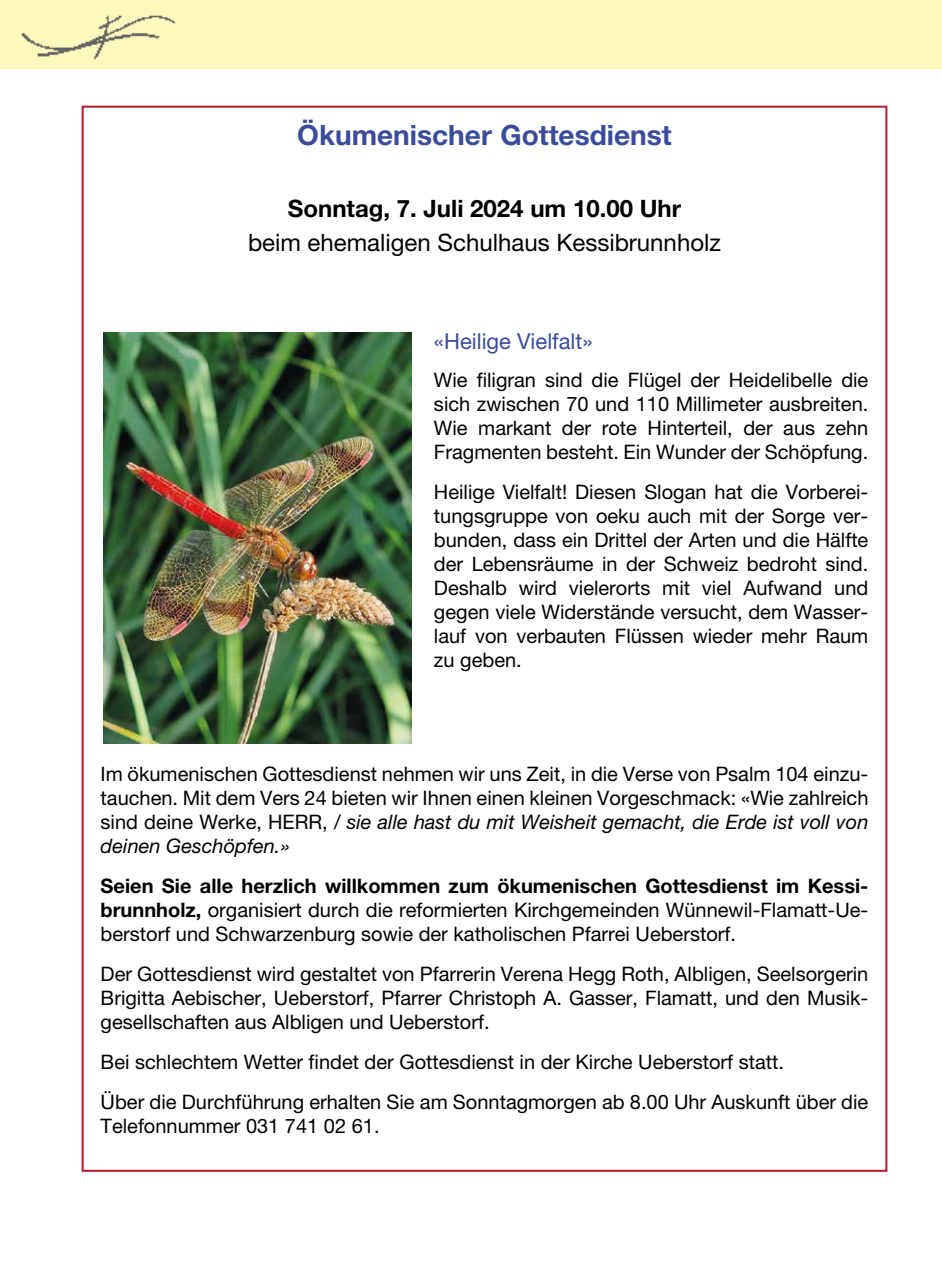
<style>
.page{position:relative;width:942px;height:1276px;background:#fff}
.page>*{position:absolute;margin:0;border:0;box-sizing:border-box;transform-origin:0 0}
.t1{font:700 28px "Helvetica Neue LT Pro";color:#394b9b}
.t2{font:24px "Helvetica Neue LT Pro";color:#000}
.t3{font:700 24px "Helvetica Neue LT Pro";color:#000}
.t4{font:22px "Helvetica Neue LT Pro";color:#394b9b}
.t5{font:20px/24px "Helvetica Neue LT Pro";color:#000;text-align:justify}
.s1{font-style:italic}
.s2{font-weight:700}
</style>
<div class="page">
<div style="left:0;top:0;width:941px;height:68px;background:#fff8bd"></div>
<img style="left:21px;top:15px;width:155px;height:45px">
<img style="left:103px;top:332px;width:308px;height:411px">
<h1 class="t1" style="left:297px;top:117px;width:376px">Ökumenischer Gottesdienst</h1>
<p class="t3" style="left:288px;top:193px;width:395px">Sonntag, 7. Juli 2024 um 10.00 Uhr</p>
<p class="t2" style="left:248px;top:228px;width:474px">beim ehemaligen Schulhaus Kessibrunnholz</p>
<p class="t4" style="left:434px;top:328px;width:160px">«Heilige Vielfalt»</p>
<p class="t5" style="left:434px;top:367px;width:436px">Wie filigran sind die Flügel der Heidelibelle die sich zwischen 70 und 110 Millimeter ausbreiten.<br>Wie markant der rote Hinterteil, der aus zehn Fragmenten besteht. Ein Wunder der Schöpfung.</p>
<p class="t5" style="left:434px;top:479px;width:436px">Heilige Vielfalt! Diesen Slogan hat die Vorberei&shy;tungsgruppe von oeku auch mit der Sorge ver&shy;bunden, dass ein Drittel der Arten und die Hälfte der Lebensräume in der Schweiz bedroht sind.<br>Deshalb wird vielerorts mit viel Aufwand und gegen viele Widerstände versucht, dem Wasser&shy;lauf von verbauten Flüssen wieder mehr Raum zu geben.</p>
<p class="t5" style="left:101px;top:761px;width:769px">Im ökumenischen Gottesdienst nehmen wir uns Zeit, in die Verse von Psalm 104 einzu&shy;tauchen. Mit dem Vers 24 bieten wir Ihnen einen kleinen Vorgeschmack: «Wie zahlreich sind deine Werke, HERR, / <span class="s1">sie alle hast du mit Weisheit gemacht, die Erde ist voll von deinen Geschöpfen.»</span></p>
<p class="t5" style="left:101px;top:873px;width:769px"><span class="s2">Seien Sie alle herzlich willkommen zum ökumenischen Gottesdienst im Kessi&shy;brunnholz,</span> organisiert durch die reformierten Kirchgemeinden Wünnewil-Flamatt-Ue&shy;berstorf und Schwarzenburg sowie der katholischen Pfarrei Ueberstorf.</p>
<p class="t5" style="left:101px;top:961px;width:769px">Der Gottesdienst wird gestaltet von Pfarrerin Verena Hegg Roth, Albligen, Seelsorgerin Brigitta Aebischer, Ueberstorf, Pfarrer Christoph A. Gasser, Flamatt, und den Musik&shy;gesellschaften aus Albligen und Ueberstorf.</p>
<p class="t5" style="left:101px;top:1041px;width:769px;line-height:40px">Bei schlechtem Wetter findet der Gottesdienst in der Kirche Ueberstorf statt.<br>Über die Durchführung erhalten Sie am Sonntagmorgen ab 8.00 Uhr Auskunft über die</p>
<p class="t5" style="left:101px;top:1113px;width:280px">Telefonnummer 031 741 02 61.</p>
</div>
